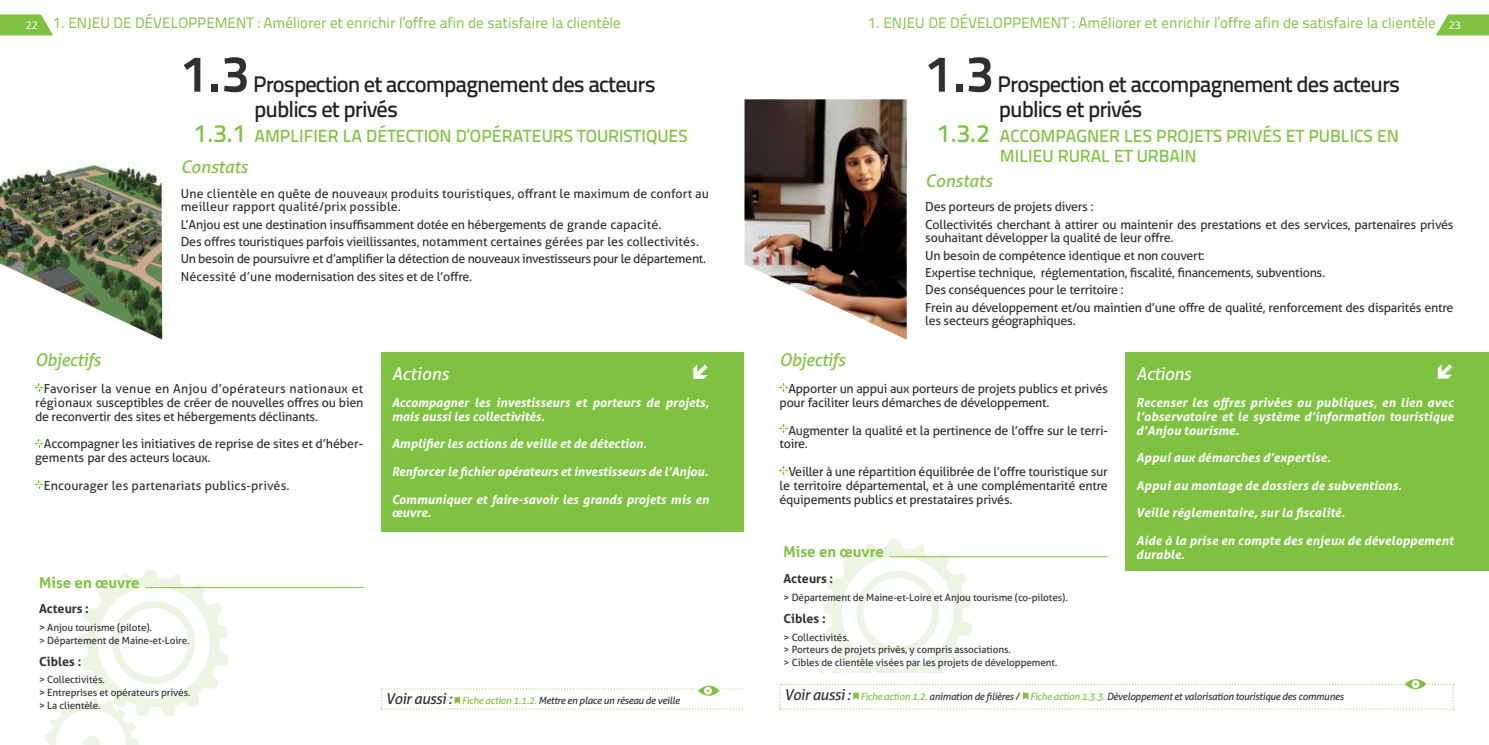
<style>
.page{position:relative;width:1489px;height:745px;background:#fff}
.page>*{position:absolute;margin:0;border:0;box-sizing:border-box;transform-origin:0 0}
.t1{font:700 51.25px "Titillium Text 22 L";color:#312f30}
.t2{font:500 22.5px "Titillium Text 22 L";letter-spacing:-.04em;color:#231f20}
.t3{font:500 17.5px "Titillium Text 22 L";color:#7fc241}
.TexteCourant{font:italic 17.5px "Aller";letter-spacing:-.02em;color:#7fc241}
.Titre4{font:italic 17.5px "Aller";color:#7fc241}
.Titre4-2{font:italic 17.5px "Aller";color:#fff}
.TexteCourant-2{font:italic 17.5px "Aller";letter-spacing:-.02em;color:#fff}
.t4{font:15px "Titillium Text 22 L";color:#7fc241}
.Mise_en_oeuvre{font:700 15px "Aller";color:#7fc241}
.actiontexte{font:12.5px/13.8px "Aller";letter-spacing:-.02em;color:#312f30}
.Objectif_Actions{font:12.5px/13.8px "Aller";letter-spacing:-.02em;color:#312f30}
.TexteCourant-3{font:italic 700 12.5px/13.8px "Aller";color:#fff}
.actiontexte-2{font:12.5px/13.8px "Aller";letter-spacing:.01em;color:#312f30}
.Objectif_Actions-2{font:12.5px "Aller";letter-spacing:.01em;color:#312f30}
.Acteurs{font:700 12.5px "Aller";color:#312f30}
.ListeROSE{font:10px "Aller";letter-spacing:-.01em;color:#312f30}
.t5{font:italic 10px "Aller";letter-spacing:-.03em;color:#312f30}
.s1{font-size:11.25px;color:#fff}
.s2{font-size:25px}
.s3{font-size:15px}
.s4{color:#7fc241}
</style>
<div class="page">
<svg style="left:1436px;top:14px;width:52px;height:21px"></svg>
<svg style="left:0;top:14px;width:53px;height:21px"></svg>
<svg style="left:35px;top:383px;width:8px;height:8px"></svg>
<svg style="left:35px;top:439px;width:8px;height:8px"></svg>
<svg style="left:35px;top:480px;width:8px;height:8px"></svg>
<img style="left:0;top:162px;width:162px;height:177px">
<div style="left:381px;top:352px;width:381px;height:179px;background:#7fc241"></div>
<svg style="left:693px;top:364px;width:14px;height:15px"></svg>
<svg style="left:45px;top:570px;width:183px;height:174px"></svg>
<hr style="left:145px;top:587px;width:218px;height:1px;background:#7fc241">
<svg style="left:381px;top:685px;width:363px;height:24px"></svg>
<div style="left:1125px;top:352px;width:363px;height:218px;background:#7fc241"></div>
<svg style="left:1437px;top:364px;width:14px;height:14px"></svg>
<svg style="left:779px;top:383px;width:8px;height:8px"></svg>
<svg style="left:779px;top:424px;width:8px;height:8px"></svg>
<svg style="left:779px;top:466px;width:8px;height:8px"></svg>
<img style="left:744px;top:99px;width:162px;height:240px">
<svg style="left:779px;top:539px;width:674px;height:170px"></svg>
<div style="left:744px;top:305px;width:23px;height:421px;background:#fff"></div>
<p class="t4" style="left:26px;top:12px;width:596px"><span class="s1">22</span> 1. ENJEU DE DÉVELOPPEMENT : Améliorer et enrichir l’offre afin de satisfaire la clientèle</p>
<p class="t4" style="left:868px;top:12px;width:594px">1. ENJEU DE DÉVELOPPEMENT : Améliorer et enrichir l’offre afin de satisfaire la clientèle <span class="s1">23</span></p>
<p class="t1" style="left:182px;top:34px;width:69px">1.3</p>
<p class="t2" style="left:253px;top:67px;width:404px">Prospection et accompagnement des acteurs</p>
<p class="t2" style="left:254px;top:92px;width:145px">publics et privés</p>
<p class="t3" style="left:194px;top:122px;width:495px"><span class="s2">1.3.1</span> AMPLIFIER LA DÉTECTION D’OPÉRATEURS TOURISTIQUES</p>
<p class="Titre4" style="left:181px;top:156px;width:69px">Constats</p>
<p class="actiontexte-2" style="left:181px;top:186px;width:529px">Une clientèle en quête de nouveaux produits touristiques, offrant le maximum de confort au meilleur rapport qualité/prix possible.</p>
<p class="actiontexte" style="left:181px;top:217px;width:482px">L’Anjou est une destination insuffisamment dotée en hébergements de grande capacité.</p>
<p class="actiontexte" style="left:181px;top:234px;width:519px">Des offres touristiques parfois vieillissantes, notamment certaines gérées par les collectivités.</p>
<p class="actiontexte" style="left:181px;top:252px;width:527px">Un besoin de poursuivre et d’amplifier la détection de nouveaux investisseurs pour le département.</p>
<p class="actiontexte" style="left:181px;top:269px;width:293px">Nécessité d’une modernisation des sites et de l’offre.</p>
<p class="TexteCourant" style="left:35px;top:349px;width:67px">Objectifs</p>
<p class="Objectif_Actions" style="left:35px;top:382px;width:330px;text-align:justify;text-indent:9px">Favoriser la venue en Anjou d’opérateurs nationaux et régionaux susceptibles de créer de nouvelles offres ou bien de reconvertir des sites et hébergements déclinants.</p>
<p class="Objectif_Actions" style="left:35px;top:437px;width:330px;text-indent:9px">Accompagner les initiatives de reprise de sites et d’héber&shy;gements par des acteurs locaux.</p>
<p class="Objectif_Actions-2" style="left:44px;top:477px;width:247px">Encourager les partenariats publics-privés.</p>
<p class="Titre4-2" style="left:392px;top:362px;width:59px">Actions</p>
<p class="TexteCourant-3" style="left:392px;top:395px;width:319px">Accompagner les investisseurs et porteurs de projets, mais aussi les collectivités.</p>
<p class="TexteCourant-3" style="left:392px;top:436px;width:256px">Amplifier les actions de veille et de détection.</p>
<p class="TexteCourant-3" style="left:392px;top:464px;width:318px">Renforcer le fichier opérateurs et investisseurs de l’Anjou.</p>
<p class="TexteCourant-3" style="left:392px;top:491px;width:319px">Communiquer et faire-savoir les grands projets mis en œuvre.</p>
<p class="Mise_en_oeuvre" style="left:39px;top:572px;width:102px">Mise en œuvre</p>
<p class="Acteurs" style="left:39px;top:600px;width:51px">Acteurs :</p>
<p class="ListeROSE" style="left:39px;top:621px;width:114px">&gt; Anjou tourisme (pilote).</p>
<p class="ListeROSE" style="left:39px;top:633px;width:152px">&gt; Département de Maine-et-Loire.</p>
<p class="Acteurs" style="left:39px;top:653px;width:44px">Cibles :</p>
<p class="ListeROSE" style="left:39px;top:673px;width:67px">&gt; Collectivités.</p>
<p class="ListeROSE" style="left:39px;top:686px;width:153px">&gt; Entreprises et opérateurs privés.</p>
<p class="ListeROSE" style="left:39px;top:698px;width:63px">&gt; La clientèle.</p>
<p class="t5" style="left:385px;top:694px;width:296px"><span class="s3">Voir aussi :</span> <span class="s4">Fiche action 1.1.2.</span> Mettre en place un réseau de veille</p>
<p class="t1" style="left:926px;top:34px;width:69px">1.3</p>
<p class="t2" style="left:997px;top:67px;width:404px">Prospection et accompagnement des acteurs</p>
<p class="t2" style="left:998px;top:92px;width:145px">publics et privés</p>
<p class="t3" style="left:937px;top:122px;width:463px"><span class="s2">1.3.2</span> ACCOMPAGNER LES PROJETS PRIVÉS ET PUBLICS EN</p>
<p class="t3" style="left:999px;top:142px;width:198px">MILIEU RURAL ET URBAIN</p>
<p class="Titre4" style="left:925px;top:170px;width:69px">Constats</p>
<p class="actiontexte" style="left:925px;top:200px;width:170px">Des porteurs de projets divers :</p>
<p class="actiontexte" style="left:925px;top:217px;width:529px">Collectivités cherchant à attirer ou maintenir des prestations et des services, partenaires privés souhaitant développer la qualité de leur offre.</p>
<p class="actiontexte" style="left:925px;top:248px;width:281px">Un besoin de compétence identique et non couvert :</p>
<p class="actiontexte" style="left:925px;top:265px;width:401px">Expertise technique, réglementation, fiscalité, financements, subventions.</p>
<p class="actiontexte" style="left:925px;top:283px;width:200px">Des conséquences pour le territoire :</p>
<p class="actiontexte" style="left:925px;top:300px;width:529px">Frein au développement et/ou maintien d’une offre de qualité, renforcement des disparités entre les secteurs géographiques.</p>
<p class="TexteCourant" style="left:779px;top:349px;width:67px">Objectifs</p>
<p class="Objectif_Actions" style="left:779px;top:382px;width:330px;text-indent:9px">Apporter un appui aux porteurs de projets publics et privés pour faciliter leurs démarches de développement.</p>
<p class="Objectif_Actions" style="left:779px;top:423px;width:330px;text-indent:9px">Augmenter la qualité et la pertinence de l’offre sur le terri&shy;toire.</p>
<p class="Objectif_Actions" style="left:779px;top:464px;width:330px;text-align:justify;text-indent:9px">Veiller à une répartition équilibrée de l’offre touristique sur le territoire départemental, et à une complémentarité entre équipements publics et prestataires privés.</p>
<p class="TexteCourant-2" style="left:1136px;top:362px;width:56px">Actions</p>
<p class="TexteCourant-3" style="left:1136px;top:395px;width:319px;text-align:justify">Recenser les offres privées ou publiques, en lien avec l’observatoire et le système d’information touristique d’Anjou tourisme.</p>
<p class="TexteCourant-3" style="left:1136px;top:450px;width:196px">Appui aux démarches d’expertise.</p>
<p class="TexteCourant-3" style="left:1136px;top:478px;width:267px">Appui au montage de dossiers de subventions.</p>
<p class="TexteCourant-3" style="left:1136px;top:505px;width:210px">Veille réglementaire, sur la fiscalité.</p>
<p class="TexteCourant-3" style="left:1136px;top:533px;width:319px">Aide à la prise en compte des enjeux de développement durable.</p>
<p class="Mise_en_oeuvre" style="left:783px;top:542px;width:102px">Mise en œuvre</p>
<p class="Acteurs" style="left:783px;top:570px;width:51px">Acteurs :</p>
<p class="ListeROSE" style="left:783px;top:590px;width:286px">&gt; Département de Maine-et-Loire et Anjou tourisme (co-pilotes).</p>
<p class="Acteurs" style="left:783px;top:610px;width:44px">Cibles :</p>
<p class="ListeROSE" style="left:783px;top:630px;width:67px">&gt; Collectivités.</p>
<p class="ListeROSE" style="left:783px;top:643px;width:229px">&gt; Porteurs de projets privés, y compris associations.</p>
<p class="ListeROSE" style="left:783px;top:655px;width:275px">&gt; Cibles de clientèle visées par les projets de développement.</p>
<p class="t5" style="left:784px;top:689px;width:561px"><span class="s3">Voir aussi :</span> <span class="s4">Fiche action 1.2.</span> animation de filières / <span class="s4">Fiche action 1.3.3.</span> Développement et valorisation touristique des communes</p>
</div>
